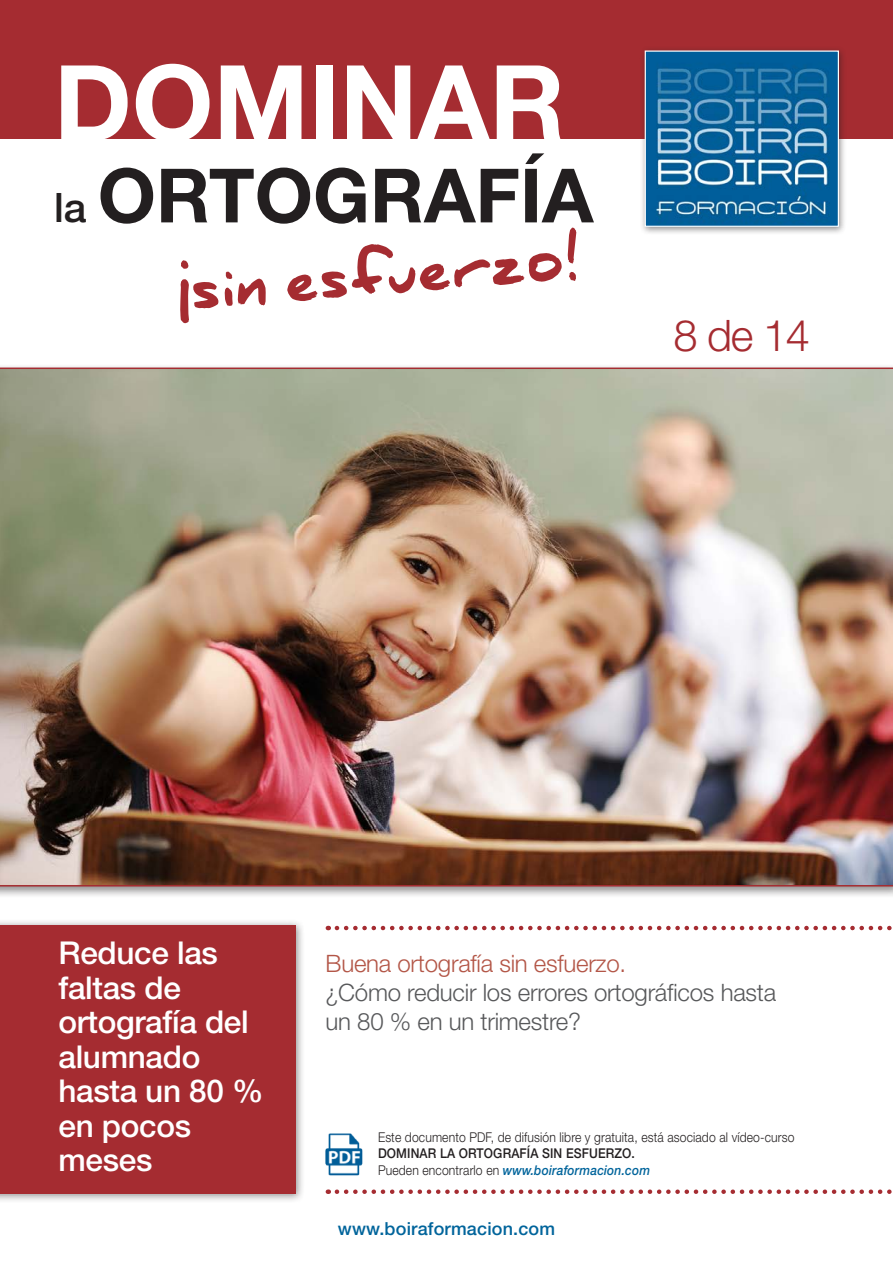
<style>
.page{position:relative;width:893px;height:1263px;background:#fff}
.page>*{position:absolute;margin:0;border:0;box-sizing:border-box;transform-origin:0 0}
.t1{font:700 105px "Helvetica Neue LT Std";color:#fff}
.t2{font:700 75px "Helvetica Neue LT Std";color:#231f20}
.t3{font:900 55.5px "Daniel";color:#a52c31}
.t4{font:300 43.5px "Helvetica Neue LT Std";color:#a52c31}
.t5{font:500 31.5px/34.5px "Helvetica Neue LT Std";letter-spacing:-.01em;color:#fff}
.t6{font:300 24px/28.8px "Helvetica Neue LT Std";letter-spacing:-.01em;color:#57585a}
.t7{font:300 24px "Helvetica Neue LT Std";letter-spacing:-.01em;color:#b35647}
.t8{font:500 18px "Helvetica Neue LT Std";letter-spacing:.01em;color:#00649b}
.t9{font:300 13.5px/16.2px "Helvetica Neue LT Std";letter-spacing:.01em;color:#231f20;scale:.9 1}
.t10{font:italic 500 13.5px "Helvetica Neue LT Std";letter-spacing:.01em;color:#00649b;scale:.9 1}
.s1{font-weight:500;font-size:40.65px}
.s2{font-weight:500}
.s3{font-weight:300;font-style:normal;color:#231f20}
</style>
<div class="page">
<div style="left:0;top:0;width:893px;height:139px;background:#a52c31"></div>
<div style="left:640px;top:46px;width:207px;height:189px;background:#231f20;opacity:.5"></div>
<img style="left:647px;top:53px;width:190px;height:172px">
<div style="left:645px;top:51px;width:194px;height:176px;border:1px solid #fff"></div>
<div style="left:0;top:363px;width:893px;height:535px;background:#231f20;opacity:.5"></div>
<img style="left:0;top:368px;width:893px;height:518px">
<svg style="left:337px;top:926px;width:555px;height:4px"></svg>
<svg style="left:337px;top:1189px;width:555px;height:5px"></svg>
<div style="left:0;top:919px;width:306px;height:284px;background:#231f20;opacity:.5"></div>
<div style="left:0;top:925px;width:296px;height:268px;background:#a52c31"></div>
<img style="left:325px;top:1133px;width:38px;height:43px">
<p class="t1" style="left:54px;top:38px;width:513px">DOMINAR</p>
<p class="t2" style="left:54px;top:149px;width:541px"><span class="s1">la</span> ORTOGRAFÍA</p>
<p class="t3" style="left:173px;top:260px;width:404px;rotate:-5deg">¡sin esfuerzo!</p>
<p class="t4" style="left:674px;top:309px;width:138px">8 de 14</p>
<p class="t5" style="left:58px;top:935px;width:207px">Reduce las faltas de ortografía del alumnado hasta un 80 % en pocos meses</p>
<p class="t7" style="left:326px;top:949px;width:302px">Buena ortografía sin esfuerzo.</p>
<p class="t6" style="left:326px;top:978px;width:452px">¿Cómo reducir los errores ortográficos hasta un 80 % en un trimestre?</p>
<p class="t9" style="left:378px;top:1129px;width:464px">Este documento PDF, de difusión libre y gratuita, está asociado al vídeo-curso<br><span class="s2">DOMINAR LA ORTOGRAFÍA SIN ESFUERZO.</span></p>
<p class="t10" style="left:378px;top:1162px;width:304px"><span class="s3">Pueden encontrarlo en</span> www.boiraformacion.com</p>
<p class="t8" style="left:338px;top:1218px;width:219px">www.boiraformacion.com</p>
</div>
